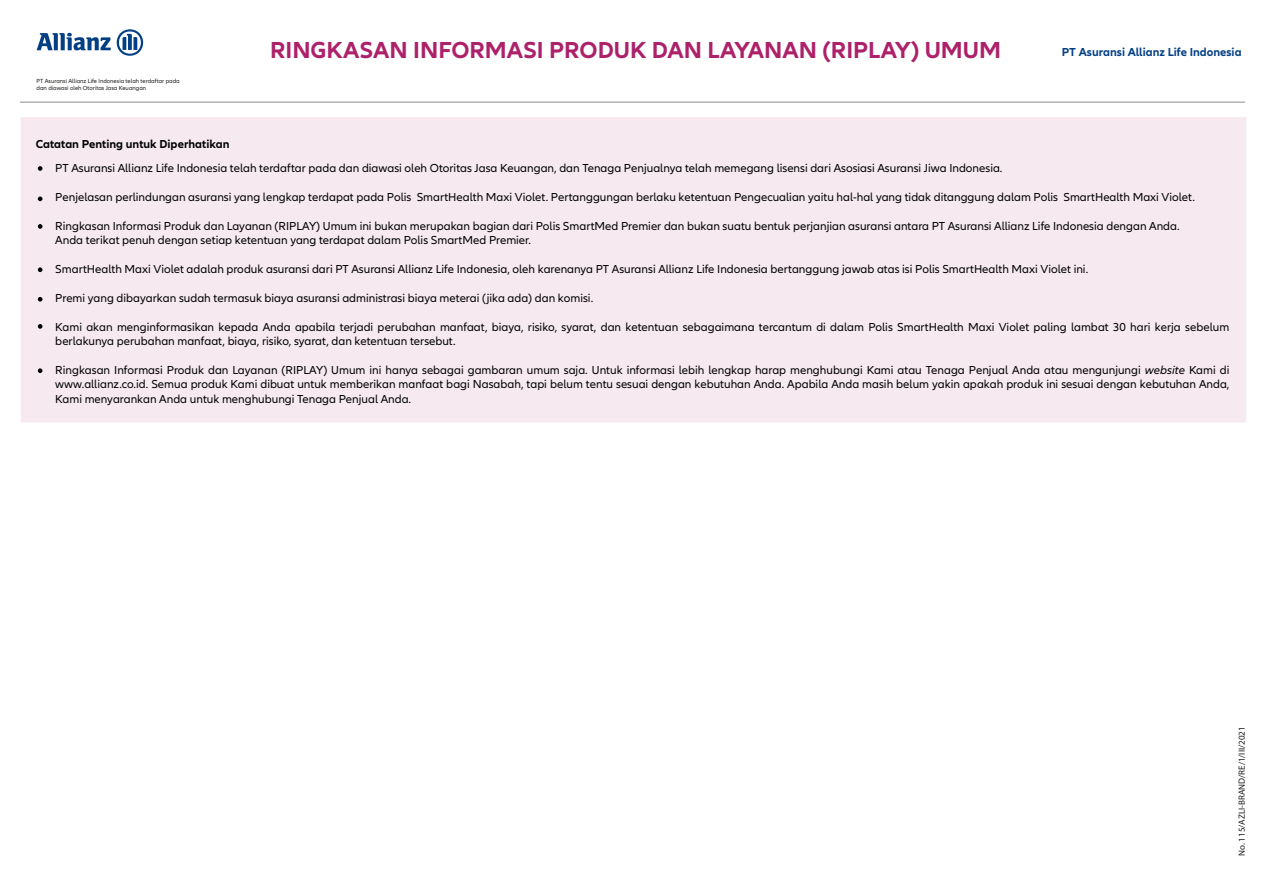
<style>
.page{position:relative;width:1263px;height:893px;background:#fff}
.page>*{position:absolute;margin:0;border:0;box-sizing:border-box;transform-origin:0 0}
.t1{font:700 24px "Allianz Neo";color:#ad216a}
.t2{font:12px/14.4px "Allianz Neo";color:#000}
.t3{font:700 12px "Allianz Neo";color:#000}
.t4{font:700 12px "Allianz Neo";color:#033f85}
.t5{font:9px "Myriad Pro";color:#1d1d1b}
.t6{font:6.15px/7.4px "Allianz Neo";color:#1d1d1b}
.s1{font-style:italic}
</style>
<div class="page">
<hr style="left:20px;top:101px;width:1225px;height:2px;background:#b3b2b2">
<svg style="left:37px;top:33px;width:74px;height:17px"></svg>
<svg style="left:117px;top:29px;width:26px;height:27px"></svg>
<div style="left:21px;top:117px;width:1225px;height:305px;background:#f6e9f0"></div>
<svg style="left:38px;top:196px;width:4px;height:5px"></svg>
<svg style="left:38px;top:324px;width:4px;height:5px"></svg>
<svg style="left:38px;top:368px;width:4px;height:5px"></svg>
<svg style="left:38px;top:297px;width:4px;height:5px"></svg>
<svg style="left:38px;top:224px;width:4px;height:5px"></svg>
<svg style="left:38px;top:267px;width:4px;height:5px"></svg>
<svg style="left:38px;top:166px;width:4px;height:5px"></svg>
<p class="t6" style="left:37px;top:77px;width:145px">PT Asuransi Allianz Life Indonesia telah terdaftar pada dan diawasi oleh Otoritas Jasa Keuangan</p>
<h1 class="t1" style="left:270px;top:36px;width:732px">RINGKASAN INFORMASI PRODUK DAN LAYANAN (RIPLAY) UMUM</h1>
<p class="t4" style="left:1062px;top:45px;width:181px">PT Asuransi Allianz Life Indonesia</p>
<p class="t3" style="left:36px;top:137px;width:195px">Catatan Penting untuk Diperhatikan</p>
<p class="t2" style="left:55px;top:161px;width:949px">PT Asuransi Allianz Life Indonesia telah terdaftar pada dan diawasi oleh Otoritas Jasa Keuangan, dan Tenaga Penjualnya telah memegang lisensi dari Asosiasi Asuransi Jiwa Indonesia.</p>
<p class="t2" style="left:55px;top:190px;width:1141px">Penjelasan perlindungan asuransi yang lengkap terdapat pada Polis SmartHealth Maxi Violet. Pertanggungan berlaku ketentuan Pengecualian yaitu hal-hal yang tidak ditanggung dalam Polis SmartHealth Maxi Violet.</p>
<p class="t2" style="left:55px;top:219px;width:1126px">Ringkasan Informasi Produk dan Layanan (RIPLAY) Umum ini bukan merupakan bagian dari Polis SmartMed Premier dan bukan suatu bentuk perjanjian asuransi antara PT Asuransi Allianz Life Indonesia dengan Anda.<br>Anda terikat penuh dengan setiap ketentuan yang terdapat dalam Polis SmartMed Premier.</p>
<p class="t2" style="left:55px;top:262px;width:1034px">SmartHealth Maxi Violet adalah produk asuransi dari PT Asuransi Allianz Life Indonesia, oleh karenanya PT Asuransi Allianz Life Indonesia bertanggung jawab atas isi Polis SmartHealth Maxi Violet ini.</p>
<p class="t2" style="left:55px;top:291px;width:539px">Premi yang dibayarkan sudah termasuk biaya asuransi administrasi biaya meterai (jika ada) dan komisi.</p>
<p class="t2" style="left:55px;top:320px;width:1175px">Kami akan menginformasikan kepada Anda apabila terjadi perubahan manfaat, biaya, risiko, syarat, dan ketentuan sebagaimana tercantum di dalam Polis SmartHealth Maxi Violet paling lambat 30 hari kerja sebelum berlakunya perubahan manfaat, biaya, risiko, syarat, dan ketentuan tersebut.</p>
<p class="t2" style="left:55px;top:363px;width:1175px;text-align:justify">Ringkasan Informasi Produk dan Layanan (RIPLAY) Umum ini hanya sebagai gambaran umum saja. Untuk informasi lebih lengkap harap menghubungi Kami atau Tenaga Penjual Anda atau mengunjungi <span class="s1">website</span> Kami di www.allianz.co.id. Semua produk Kami dibuat untuk memberikan manfaat bagi Nasabah, tapi belum tentu sesuai dengan kebutuhan Anda. Apabila Anda masih belum yakin apakah produk ini sesuai dengan kebutuhan Anda, Kami menyarankan Anda untuk menghubungi Tenaga Penjual Anda.</p>
<p class="t5" style="left:1236px;top:856px;width:131px;rotate:-90deg">No. 115/AZLI-BRAND/RE/1/III/2021</p>
</div>
